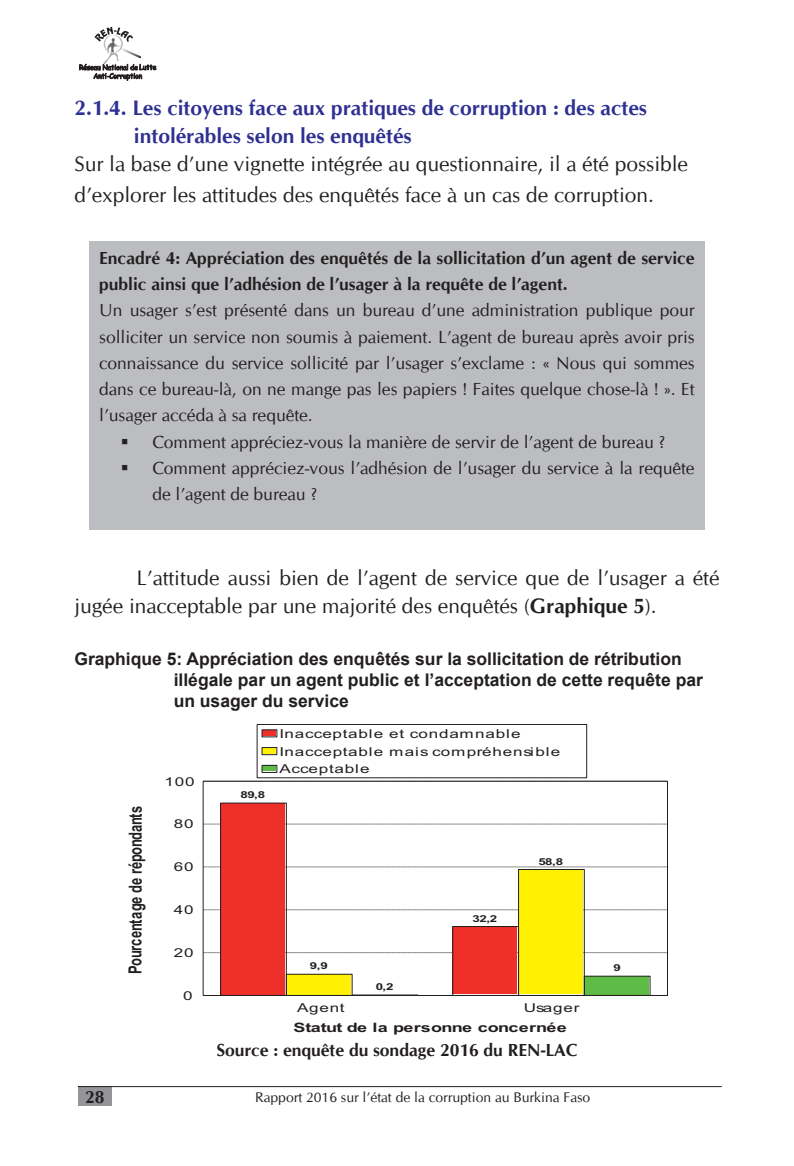
<style>
.page{position:relative;width:794px;height:1166px;background:#fff}
.page>*{position:absolute;margin:0;border:0;box-sizing:border-box;transform-origin:0 0}
.t1{font:21px/31.5px "CG Omega";color:#231f20}
.t2{font:700 21px/28px "CG Omega";color:#2e3092}
.t3{font:700 18.03px "Arial";color:#231f20;scale:.72 1}
.t4{font:17.5px/26.2px "CG Omega";color:#231f20;text-align:justify}
.t5{font:700 17.5px/26.2px "CG Omega";color:#231f20}
.t6{font:700 17.5px/21px "Arial";color:#231f20}
.t7{font:14px "CG Omega";color:#231f20}
.t8{font:700 12.95px "Arial";letter-spacing:-.02em;color:#231f20;scale:1.39 1}
.t9{font:12.25px/17.8px "Arial";letter-spacing:.045em;color:#231f20;scale:1.39 1}
.t10{font:700 9.62px "Arial";color:#231f20;scale:1.39 1}
.s1{font-weight:700}
</style>
<div class="page">
<div style="left:78px;top:1086px;width:33px;height:20px;background:#939598"></div>
<hr style="left:78px;top:1086px;width:643px;height:1px;background:#231f20">
<svg style="left:79px;top:27px;width:77px;height:54px"></svg>
<div style="left:89px;top:241px;width:615px;height:288px;background:#bcbdc0"></div>
<svg style="left:204px;top:952px;width:463px;height:1px"></svg>
<svg style="left:204px;top:909px;width:463px;height:1px"></svg>
<svg style="left:204px;top:866px;width:463px;height:1px"></svg>
<svg style="left:204px;top:824px;width:463px;height:1px"></svg>
<div style="left:584px;top:976px;width:64px;height:18px;background:#5dbb46"></div>
<div style="left:584px;top:976px;width:66px;height:20px;border:1px solid #231f20"></div>
<div style="left:286px;top:974px;width:64px;height:20px;background:#fff101"></div>
<div style="left:286px;top:974px;width:66px;height:22px;border:1px solid #231f20"></div>
<div style="left:518px;top:869px;width:64px;height:125px;background:#fff101"></div>
<div style="left:518px;top:869px;width:67px;height:127px;border:1px solid #231f20"></div>
<div style="left:220px;top:803px;width:65px;height:191px;background:#ee2f2a"></div>
<div style="left:220px;top:802px;width:67px;height:194px;border:1px solid #231f20"></div>
<div style="left:453px;top:926px;width:64px;height:68px;background:#ee2f2a"></div>
<div style="left:452px;top:926px;width:67px;height:70px;border:1px solid #231f20"></div>
<hr style="left:203px;top:995px;width:464px;height:1px;background:#231f20">
<hr style="left:667px;top:781px;width:1px;height:214px;background:#231f20">
<hr style="left:203px;top:781px;width:464px;height:1px;background:#231f20">
<hr style="left:203px;top:781px;width:1px;height:214px;background:#231f20">
<div style="left:257px;top:724px;width:330px;height:54px;border:1px solid #231f20"></div>
<div style="left:262px;top:730px;width:13px;height:6px;background:#ee2f2a"></div>
<div style="left:262px;top:747px;width:13px;height:6px;background:#fff101"></div>
<div style="left:262px;top:747px;width:15px;height:8px;border:1px solid #231f20"></div>
<div style="left:262px;top:765px;width:13px;height:6px;background:#5dbb46"></div>
<div style="left:262px;top:765px;width:15px;height:8px;border:1px solid #231f20"></div>
<p class="t2" style="left:134px;top:94px;width:514px;text-indent:-60px">2.1.4. Les citoyens face aux pratiques de corruption : des actes intolérables selon les enquêtés</p>
<p class="t1" style="left:74px;top:148px;width:615px">Sur la base d’une vignette intégrée au questionnaire, il a été possible d’explorer les attitudes des enquêtés face à un cas de corruption.</p>
<p class="t5" style="left:99px;top:245px;width:597px">Encadré 4: Appréciation des enquêtés de la sollicitation d’un agent de service public ainsi que l’adhésion de l’usager à la requête de l’agent.</p>
<p class="t4" style="left:99px;top:297px;width:597px">Un usager s’est présenté dans un bureau d’une administration publique pour solliciter un service non soumis à paiement. L’agent de bureau après avoir pris connaissance du service sollicité par l’usager s’exclame : « Nous qui sommes dans ce bureau-là, on ne mange pas les papiers ! Faites quelque chose-là ! ». Et l’usager accéda à sa requête.</p>
<p class="t4" style="left:121px;top:429px;width:546px">▪ Comment appréciez-vous la manière de servir de l’agent de bureau ?</p>
<p class="t4" style="left:152px;top:455px;width:544px;text-indent:-32px">▪ Comment appréciez-vous l’adhésion de l’usager du service à la requête de l’agent de bureau ?</p>
<p class="t1" style="left:74px;top:564px;width:646px;line-height:28px;text-indent:62px">L’attitude aussi bien de l’agent de service que de l’usager a été jugée inacceptable par une majorité des enquêtés (<span class="s1">Graphique 5</span>).</p>
<p class="t6" style="left:174px;top:649px;width:531px;text-indent:-99px">Graphique 5: Appréciation des enquêtés sur la sollicitation de rétribution illégale par un agent public et l’acceptation de cette requête par un usager du service</p>
<p class="t3" style="left:123px;top:974px;width:236px;rotate:-90deg">ega t nec r uoP ed s t nadnopé r</p>
<p class="t9" style="left:164px;top:772px;width:23px">100</p>
<p class="t9" style="left:174px;top:815px;width:16px">80</p>
<p class="t9" style="left:174px;top:858px;width:16px">60</p>
<p class="t9" style="left:174px;top:901px;width:16px">40</p>
<p class="t9" style="left:174px;top:944px;width:16px">20</p>
<p class="t9" style="left:183px;top:987px;width:8px">0</p>
<p class="t10" style="left:240px;top:788px;width:19px">89,8</p>
<p class="t9" style="left:279px;top:724px;width:204px">Inacceptable et condamnable<br>Inacceptable mais compréhensible<br>Acceptable</p>
<p class="t10" style="left:310px;top:959px;width:14px">9,9</p>
<p class="t10" style="left:376px;top:980px;width:14px">0,2</p>
<p class="t10" style="left:472px;top:912px;width:19px">32,2</p>
<p class="t10" style="left:538px;top:855px;width:19px">58,8</p>
<p class="t9" style="left:297px;top:999px;width:36px">Agent</p>
<p class="t9" style="left:524px;top:999px;width:41px">Usager</p>
<p class="t8" style="left:293px;top:1018px;width:198px">Statut de la personne concernée</p>
<p class="t5" style="left:216px;top:1037px;width:362px">Source : enquête du sondage 2016 du REN-LAC</p>
<p class="t5" style="left:85px;top:1083px;width:21px">28</p>
<p class="t7" style="left:255px;top:1089px;width:336px">Rapport 2016 sur l’état de la corruption au Burkina Faso</p>
<p class="t10" style="left:613px;top:961px;width:7px">9</p>
</div>
